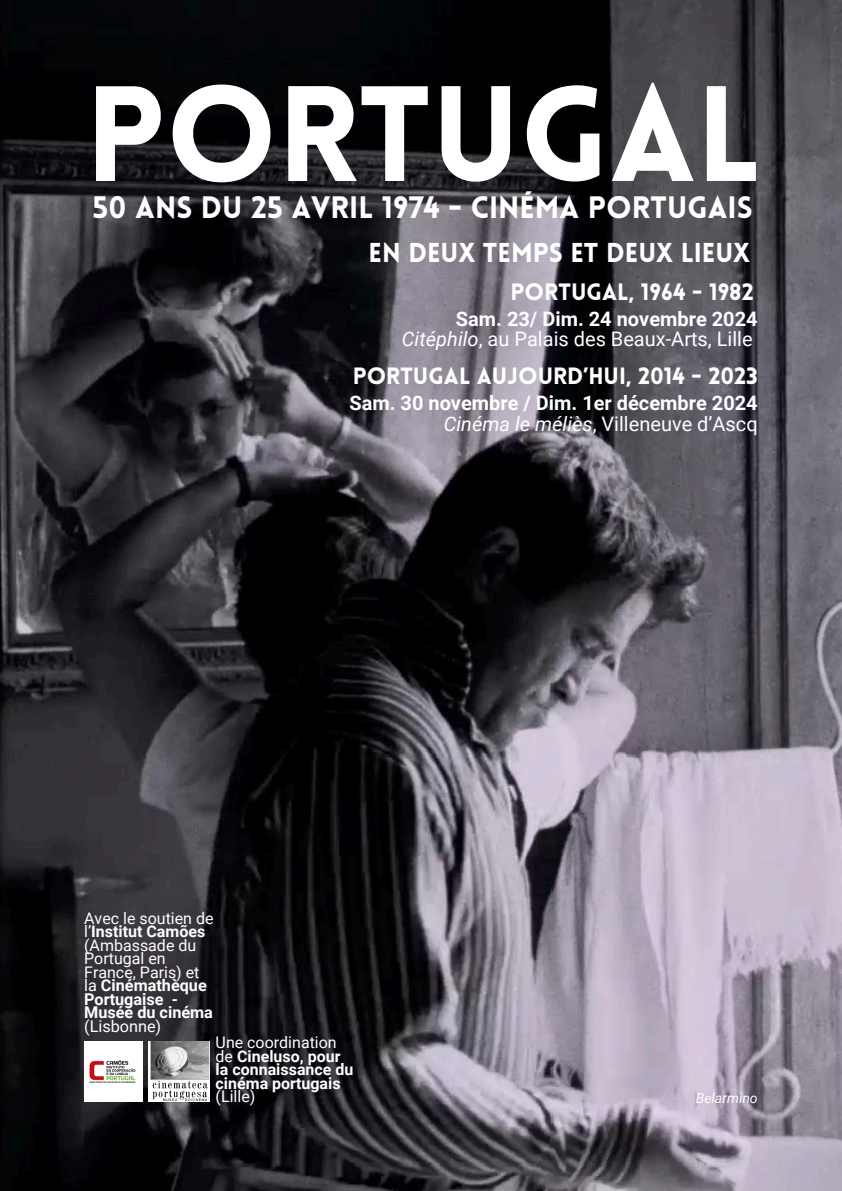
<style>
.page{position:relative;width:842px;height:1191px;background:#fff}
.page>*{position:absolute;margin:0;border:0;box-sizing:border-box;transform-origin:0 0}
.t1{font:900 132.6px "Lovelo";color:#fff}
.t2{font:900 30.3px "Lovelo";color:#fff}
.t3{font:900 26.7px "Lovelo";color:#fff}
.t4{font:900 23.2px "Lovelo";color:#fff}
.t5{font:900 23.1px "Lovelo";color:#fff}
.t6{font:700 20px/20.2px "Roboto";color:#fff;text-align:right}
.t7{font:20px/20.2px "Roboto";color:#fff;text-align:right}
.t8{font:700 16.2px/13.5px "Roboto";color:#fff}
.t9{font:16px/13.5px "Roboto";color:#fff}
.t10{font:700 16px/13.5px "Roboto";color:#fff}
.t11{font:italic 14px "Roboto";color:#fff}
.s1{font-weight:700}
.s2{font-style:italic}
.s3{font-weight:400;font-style:italic}
.s4{font-weight:400}
</style>
<div class="page">
<img style="left:0;top:0;width:842px;height:1190px">
<img style="left:148px;top:1041px;width:62px;height:60px">
<img style="left:84px;top:1041px;width:59px;height:60px">
<p class="t1" style="left:85px;top:81px;width:678px">PORTUGAL</p>
<p class="t2" style="left:93px;top:195px;width:662px">50 ANS DU 25 AVRIL 1974 - CINÉMA PORTUGAIS</p>
<p class="t3" style="left:369px;top:242px;width:383px">EN DEUX TEMPS ET DEUX LIEUX</p>
<p class="t4" style="left:511px;top:282px;width:245px">PORTUGAL, 1964 - 1982</p>
<p class="t7" style="left:402px;top:309px;width:357px"><span class="s1">Sam. 23/ Dim. 24 novembre 2024<br></span><span class="s2">Citéphilo</span>, au Palais des Beaux-Arts, Lille</p>
<p class="t5" style="left:353px;top:366px;width:406px">PORTUGAL AUJOURD’HUI, 2014 - 2023</p>
<p class="t6" style="left:349px;top:393px;width:410px">Sam. 30 novembre / Dim. 1er décembre 2024<br><span class="s3">Cinéma le méliès</span><span class="s4">, Villeneuve d’Ascq</span></p>
<h5 class="t9" style="left:84px;top:911px;width:131px">Avec le soutien de l’<span class="s1">Institut Camões </span>(Ambassade du<br>Portugal en<br>France, Paris) et</h5>
<h6 class="t8" style="left:84px;top:978px;width:130px"><span class="s4">la</span> Cinémathèque<br>Portugaise -<br>Musée du cinéma <span class="s4">(Lisbonne)</span></h6>
<h3 class="t9" style="left:216px;top:1035px;width:123px">Une coordination</h3>
<h4 class="t10" style="left:216px;top:1049px;width:126px"><span class="s4">de</span> Cineluso, pour</h4>
<h6 class="t10" style="left:216px;top:1062px;width:139px">la connaissance du cinéma portugais <span class="s4">(Lille)</span></h6>
<p class="t11" style="left:696px;top:1090px;width:63px">Belarmino</p>
</div>
